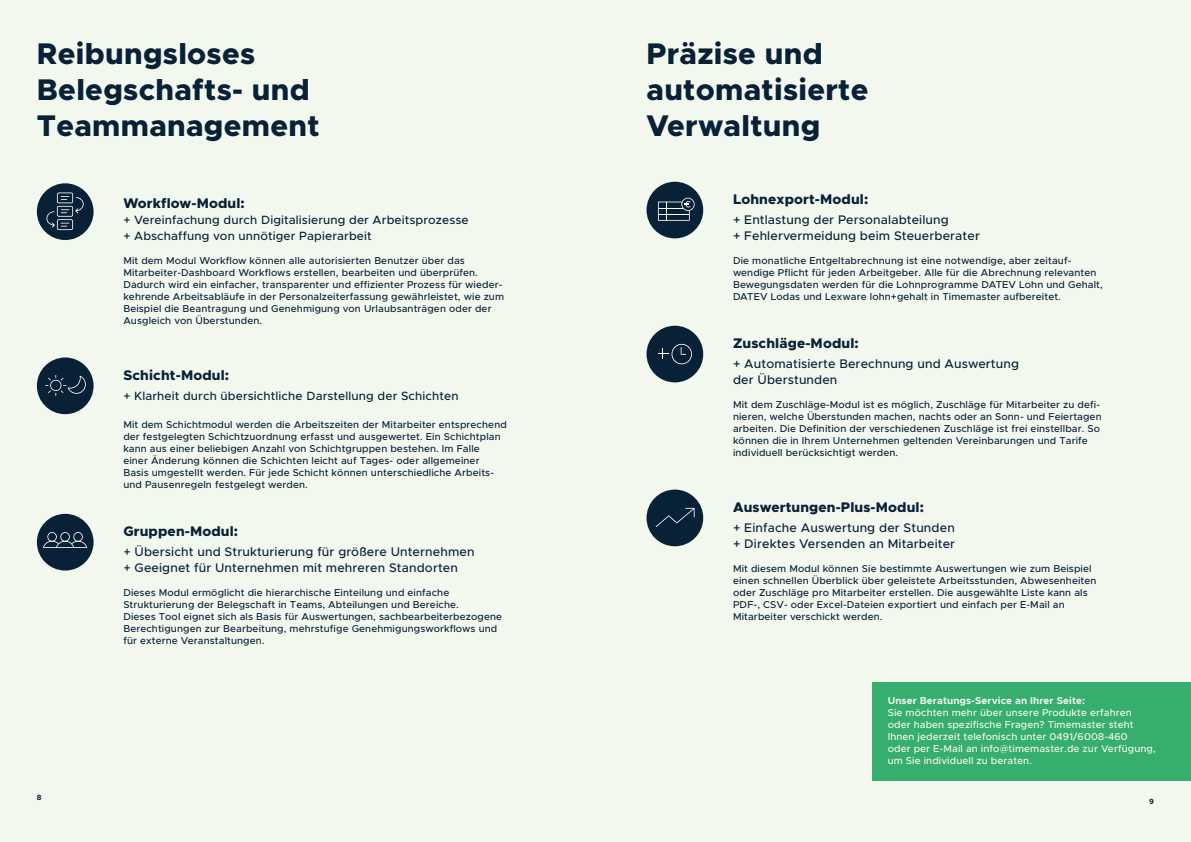
<style>
.page{position:relative;width:1191px;height:842px;background:#fff}
.page>*{position:absolute;margin:0;border:0;box-sizing:border-box;transform-origin:0 0}
.t1{font:800 30px/36px "Metropolis";letter-spacing:.01em;color:#092136}
.t2{font:800 14px "Metropolis";letter-spacing:.01em;color:#092136}
.t3{font:500 12.5px/16px "Metropolis";letter-spacing:.01em;color:#092136}
.t4{font:500 12px/16px "Metropolis";letter-spacing:.01em;color:#092136}
.t5{font:500 10px/12px "Metropolis";letter-spacing:.01em;color:#092136}
.t6{font:500 10px/12px "Metropolis";letter-spacing:.01em;color:#f3f8ef}
.t7{font:700 10px "Metropolis";letter-spacing:.01em;color:#f3f8ef}
.t8{font:700 7.5px "Metropolis";color:#092136}
</style>
<div class="page">
<div style="left:0;top:0;width:596px;height:842px;background:#f3f8ef"></div>
<div style="left:595px;top:0;width:596px;height:842px;background:#f3f8ef"></div>
<div style="left:37px;top:183px;width:57px;height:57px;background:#092136;border-radius:50%"></div>
<svg style="left:46px;top:192px;width:38px;height:38px"></svg>
<div style="left:37px;top:357px;width:57px;height:57px;background:#092136;border-radius:50%"></div>
<svg style="left:45px;top:375px;width:41px;height:21px"></svg>
<div style="left:37px;top:514px;width:57px;height:56px;background:#092136;border-radius:50%"></div>
<svg style="left:43px;top:532px;width:44px;height:16px"></svg>
<div style="left:646px;top:182px;width:57px;height:56px;background:#092136;border-radius:50%"></div>
<svg style="left:658px;top:198px;width:36px;height:23px"></svg>
<div style="left:646px;top:326px;width:57px;height:56px;background:#092136;border-radius:50%"></div>
<svg style="left:658px;top:344px;width:34px;height:20px"></svg>
<div style="left:646px;top:490px;width:57px;height:56px;background:#092136;border-radius:50%"></div>
<svg style="left:655px;top:508px;width:39px;height:19px"></svg>
<div style="left:873px;top:682px;width:318px;height:98px;background:#36ae6d"></div>
<h1 class="t1" style="left:37px;top:35px;width:284px">Reibungsloses<br>Belegschafts- und<br>Teammanagement</h1>
<h2 class="t2" style="left:123px;top:195px;width:123px">Workflow-Modul:</h2>
<p class="t4" style="left:123px;top:212px;width:347px">+ Vereinfachung durch Digitalisierung der Arbeitsprozesse + Abschaffung von unnötiger Papierarbeit</p>
<p class="t5" style="left:123px;top:255px;width:382px">Mit dem Modul Workflow können alle autorisierten Benutzer über das Mitarbeiter-Dashboard Workflows erstellen, bearbeiten und überprüfen.<br>Dadurch wird ein einfacher, transparenter und effizienter Prozess für wieder&shy;kehrende Arbeitsabläufe in der Personalzeiterfassung gewährleistet, wie zum Beispiel die Beantragung und Genehmigung von Urlaubsanträgen oder der Ausgleich von Überstunden.</p>
<p class="t8" style="left:37px;top:794px;width:6px">8</p>
<h2 class="t2" style="left:123px;top:367px;width:107px">Schicht-Modul:</h2>
<p class="t4" style="left:123px;top:388px;width:337px">+ Klarheit durch übersichtliche Darstellung der Schichten</p>
<p class="t5" style="left:123px;top:419px;width:385px">Mit dem Schichtmodul werden die Arbeitszeiten der Mitarbeiter entsprechend der festgelegten Schichtzuordnung erfasst und ausgewertet. Ein Schichtplan kann aus einer beliebigen Anzahl von Schichtgruppen bestehen. Im Falle einer Änderung können die Schichten leicht auf Tages- oder allgemeiner Basis umgestellt werden. Für jede Schicht können unterschiedliche Arbeits&shy;und Pausenregeln festgelegt werden.</p>
<h2 class="t2" style="left:123px;top:523px;width:116px">Gruppen-Modul:</h2>
<p class="t3" style="left:123px;top:544px;width:353px">+ Übersicht und Strukturierung für größere Unternehmen + Geeignet für Unternehmen mit mehreren Standorten</p>
<p class="t5" style="left:123px;top:587px;width:380px">Dieses Modul ermöglicht die hierarchische Einteilung und einfache Strukturierung der Belegschaft in Teams, Abteilungen und Bereiche.<br>Dieses Tool eignet sich als Basis für Auswertungen, sachbearbeiterbezogene Berechtigungen zur Bearbeitung, mehrstufige Genehmigungsworkflows und für externe Veranstaltungen.</p>
<h1 class="t1" style="left:646px;top:35px;width:223px">Präzise und automatisierte<br>Verwaltung</h1>
<h2 class="t2" style="left:733px;top:191px;width:137px">Lohnexport-Modul:</h2>
<p class="t3" style="left:733px;top:212px;width:248px">+ Entlastung der Personalabteilung<br>+ Fehlervermeidung beim Steuerberater</p>
<p class="t5" style="left:733px;top:255px;width:371px">Die monatliche Entgeltabrechnung ist eine notwendige, aber zeitauf&shy;wendige Pflicht für jeden Arbeitgeber. Alle für die Abrechnung relevanten Bewegungsdaten werden für die Lohnprogramme DATEV Lohn und Gehalt, DATEV Lodas und Lexware lohn+gehalt in Timemaster aufbereitet.</p>
<h2 class="t2" style="left:733px;top:335px;width:127px">Zuschläge-Modul:</h2>
<p class="t3" style="left:733px;top:356px;width:287px">+ Automatisierte Berechnung und Auswertung der Überstunden</p>
<p class="t5" style="left:733px;top:399px;width:370px">Mit dem Zuschläge-Modul ist es möglich, Zuschläge für Mitarbeiter zu defi&shy;nieren, welche Überstunden machen, nachts oder an Sonn- und Feiertagen arbeiten. Die Definition der verschiedenen Zuschläge ist frei einstellbar. So können die in Ihrem Unternehmen geltenden Vereinbarungen und Tarife individuell berücksichtigt werden.</p>
<h2 class="t2" style="left:733px;top:499px;width:192px">Auswertungen-Plus-Modul:</h2>
<p class="t3" style="left:733px;top:520px;width:224px">+ Einfache Auswertung der Stunden + Direktes Versenden an Mitarbeiter</p>
<p class="t5" style="left:733px;top:563px;width:365px">Mit diesem Modul können Sie bestimmte Auswertungen wie zum Beispiel einen schnellen Überblick über geleistete Arbeitsstunden, Abwesenheiten oder Zuschläge pro Mitarbeiter erstellen. Die ausgewählte Liste kann als PDF-, CSV- oder Excel-Dateien exportiert und einfach per E-Mail an Mitarbeiter verschickt werden.</p>
<p class="t7" style="left:887px;top:696px;width:199px">Unser Beratungs-Service an Ihrer Seite :</p>
<p class="t6" style="left:887px;top:707px;width:269px">Sie möchten mehr über unsere Produkte erfahren oder haben spezifische Fragen? Timemaster steht Ihnen jederzeit telefonisch unter 0491/6008-460<br>oder per E-Mail an info@timemaster.de zur Verfügung, um Sie individuell zu beraten.</p>
<p class="t8" style="left:1149px;top:798px;width:6px">9</p>
</div>
